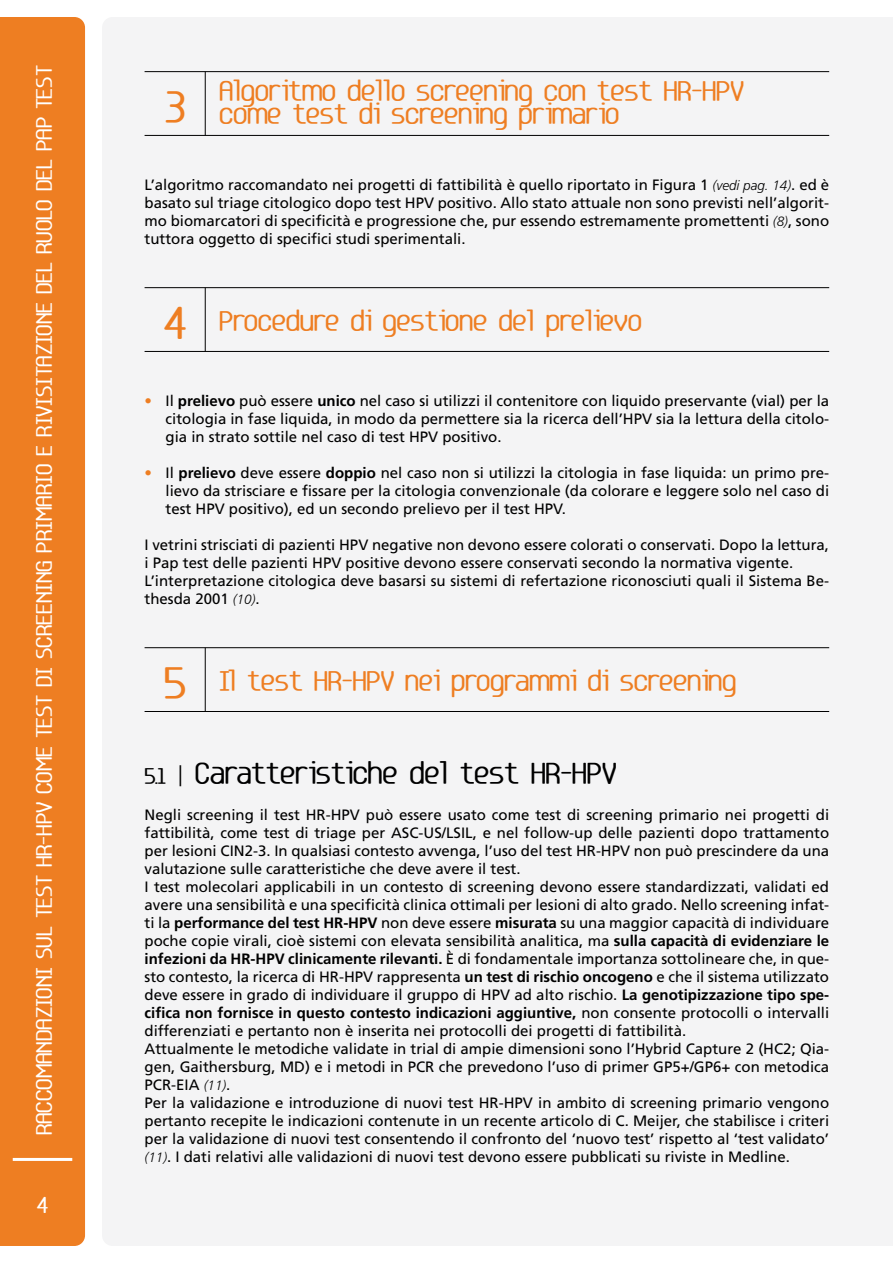
<style>
.page{position:relative;width:893px;height:1263px;background:#fff}
.page>*{position:absolute;margin:0;border:0;box-sizing:border-box;transform-origin:0 0}
.t1{font:36px "Base 5";color:#ee7e22}
.t2{font:24px "Base 5";color:#000}
.t3{font:22.5px/22.5px "Base 5";color:#ee7e22}
.t4{font:18px "Base 5";letter-spacing:.01em;color:#fff}
.t5{font:15px/18px "Frutiger";color:#000;text-align:justify}
.s1{font-weight:300;font-style:italic;font-size:13.5px}
.s2{font-size:36px}
.s3{color:#ee7e22}
.s4{font-weight:700}
.s5{font-size:18px}
.s6{font-family:"Frutiger";font-weight:300;font-size:21px}
</style>
<div class="page">
<div style="left:0;top:17px;width:85px;height:1229px;background:#ee7e22"></div>
<hr style="left:13px;top:1158px;width:59px;height:3px;background:#fff">
<div style="left:102px;top:17px;width:790px;height:1229px;background:#f4f4f5"></div>
<svg style="left:892px;top:17px;width:1px;height:1229px"></svg>
<hr style="left:145px;top:71px;width:684px;height:1px;background:#000">
<hr style="left:145px;top:135px;width:684px;height:1px;background:#000">
<hr style="left:205px;top:72px;width:1px;height:63px;background:#000">
<hr style="left:145px;top:287px;width:684px;height:1px;background:#000">
<hr style="left:145px;top:351px;width:684px;height:1px;background:#000">
<hr style="left:205px;top:288px;width:1px;height:63px;background:#000">
<hr style="left:145px;top:647px;width:684px;height:1px;background:#000">
<hr style="left:145px;top:711px;width:684px;height:1px;background:#000">
<hr style="left:205px;top:648px;width:1px;height:63px;background:#000">
<p class="t4" style="left:33px;top:1135px;width:1071px;rotate:-90deg">Raccomandazioni sul test HR-HPV come test di screening primario e rivisitazione del ruolo del Pap test</p>
<p class="t4" style="left:37px;top:1194px;width:13px">4</p>
<h1 class="t1" style="left:165px;top:83px;width:22px">3</h1>
<h3 class="t3" style="left:219px;top:81px;width:498px">Algoritmo dello screening con test hr-hpv come test di screening primario</h3>
<p class="t5" style="left:145px;top:176px;width:686px">L’algoritmo raccomandato nei progetti di fattibilità è quello riportato in Figura 1 <span class="s1">(vedi pag. 14)</span>. ed è basato sul triage citologico dopo test HPV positivo. Allo stato attuale non sono previsti nell’algorit&shy;mo biomarcatori di specificità e progressione che, pur essendo estremamente promettenti <span class="s1">(8)</span>, sono tuttora oggetto di specifici studi sperimentali.</p>
<h3 class="t3" style="left:163px;top:311px;width:480px"><span class="s2">4</span> Procedure di gestione del prelievo</h3>
<p class="t5" style="left:166px;top:392px;width:665px;text-indent:-21px"><span class="s3">•</span> Il <span class="s4">prelievo</span> può essere <span class="s4">unico</span> nel caso si utilizzi il contenitore con liquido preservante (vial) per la citologia in fase liquida, in modo da permettere sia la ricerca dell’HPV sia la lettura della citolo&shy;gia in strato sottile nel caso di test HPV positivo.</p>
<p class="t5" style="left:166px;top:464px;width:665px;text-indent:-21px"><span class="s3">•</span> Il <span class="s4">prelievo</span> deve essere <span class="s4">doppio</span> nel caso non si utilizzi la citologia in fase liquida: un primo pre&shy;lievo da strisciare e fissare per la citologia convenzionale (da colorare e leggere solo nel caso di test HPV positivo), ed un secondo prelievo per il test HPV.</p>
<p class="t5" style="left:145px;top:536px;width:686px;text-align:left">I vetrini strisciati di pazienti HPV negative non devono essere colorati o conservati. Dopo la lettura, i Pap test delle pazienti HPV positive devono essere conservati secondo la normativa vigente.<br>L’interpretazione citologica deve basarsi su sistemi di refertazione riconosciuti quali il Sistema Be&shy;thesda 2001 <span class="s1">(10)</span>.</p>
<h3 class="t3" style="left:164px;top:671px;width:574px"><span class="s2">5</span> Il test HR-HPV nei programmi di screening</h3>
<h2 class="t2" style="left:145px;top:758px;width:473px"><span class="s5">5.1</span> <span class="s6">|</span> Caratteristiche del test HR-HPV</h2>
<p class="t5" style="left:145px;top:806px;width:686px;text-align:left">Negli screening il test HR-HPV può essere usato come test di screening primario nei progetti di fattibilità, come test di triage per ASC-US/LSIL, e nel follow-up delle pazienti dopo trattamento per lesioni CIN2-3. In qualsiasi contesto avvenga, l’uso del test HR-HPV non può prescindere da una valutazione sulle caratteristiche che deve avere il test.<br>I test molecolari applicabili in un contesto di screening devono essere standardizzati, validati ed avere una sensibilità e una specificità clinica ottimali per lesioni di alto grado. Nello screening infat&shy;ti la <span class="s4">performance del test HR-HPV</span> non deve essere <span class="s4">misurata</span> su una maggior capacità di individuare poche copie virali, cioè sistemi con elevata sensibilità analitica, ma <span class="s4">sulla capacità di evidenziare le infezioni da HR-HPV clinicamente rilevanti.</span> È di fondamentale importanza sottolineare che, in que&shy;sto contesto, la ricerca di HR-HPV rappresenta <span class="s4">un test di rischio oncogeno</span> e che il sistema utilizzato deve essere in grado di individuare il gruppo di HPV ad alto rischio. <span class="s4">La genotipizzazione tipo spe&shy;cifica non fornisce in questo contesto indicazioni aggiuntive,</span> non consente protocolli o intervalli differenziati e pertanto non è inserita nei protocolli dei progetti di fattibilità.<br>Attualmente le metodiche validate in trial di ampie dimensioni sono l’Hybrid Capture 2 (HC2; Qia&shy;gen, Gaithersburg, MD) e i metodi in PCR che prevedono l’uso di primer GP5+/GP6+ con metodica PCR-EIA <span class="s1">(11)</span>.<br>Per la validazione e introduzione di nuovi test HR-HPV in ambito di screening primario vengono pertanto recepite le indicazioni contenute in un recente articolo di C. Meijer, che stabilisce i criteri per la validazione di nuovi test consentendo il confronto del ‘nuovo test’ rispetto al ‘test validato’ <span class="s1">(11)</span>. I dati relativi alle validazioni di nuovi test devono essere pubblicati su riviste in Medline.</p>
</div>
